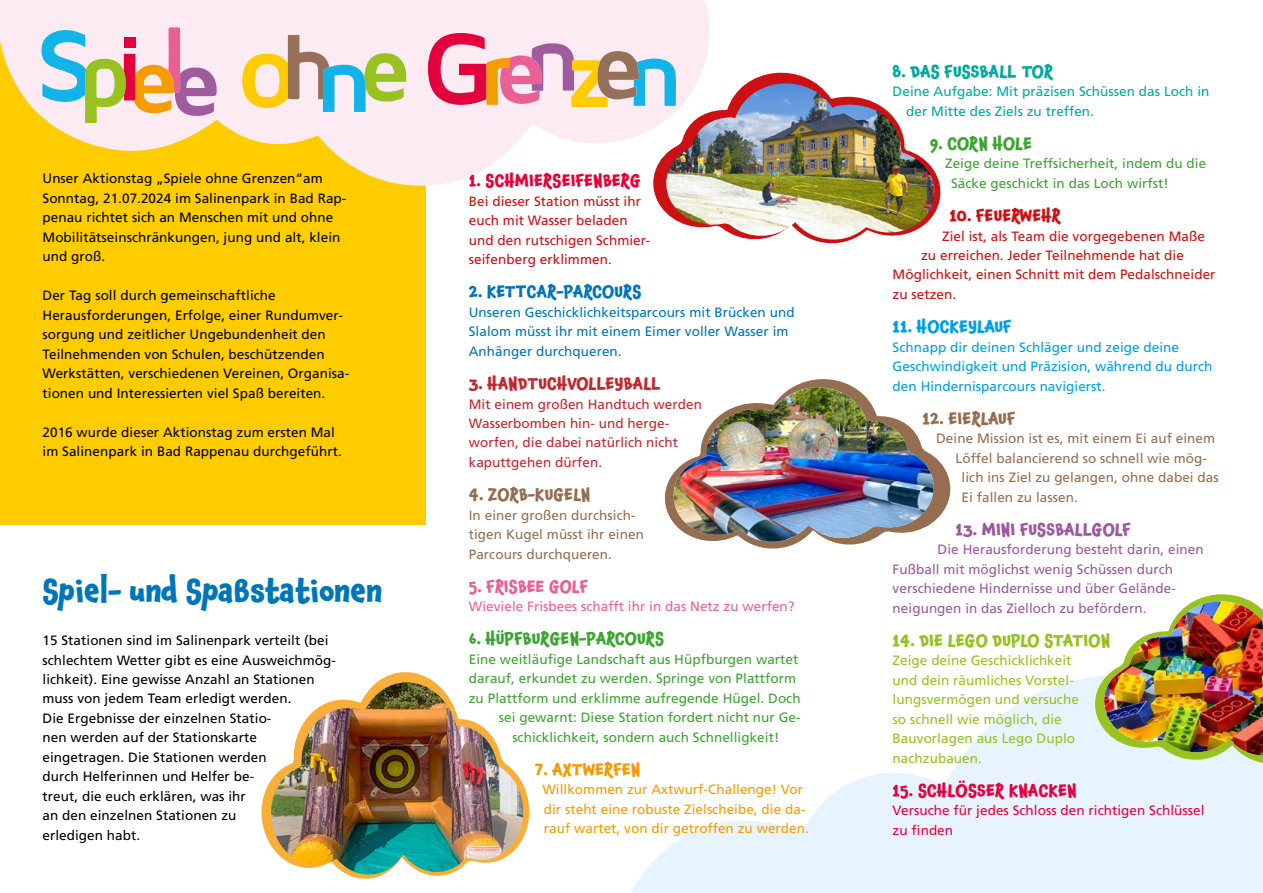
<style>
.page{position:relative;width:1263px;height:893px;background:#fff}
.page>*{position:absolute;margin:0;border:0;box-sizing:border-box;transform-origin:0 0}
.t1{font:700 30px "Chaloops";letter-spacing:.005em;color:#0075b8}
.t2{font:700 16.5px "Chaloops";letter-spacing:.02em;color:#3ca432}
.t3{font:700 16.5px "Chaloops";letter-spacing:.02em;color:#956e51}
.t4{font:700 16.5px "Chaloops";letter-spacing:.01em;color:#95c21e}
.t5{font:700 16.5px "Chaloops";letter-spacing:.02em;color:#c2262e}
.t6{font:700 16.5px "Chaloops";letter-spacing:.02em;color:#e40138}
.t7{font:700 16.5px "Chaloops";letter-spacing:.02em;color:#9d579e}
.t8{font:700 16.5px "Chaloops";letter-spacing:.02em;color:#e4023e}
.t9{font:700 16.5px "Chaloops";letter-spacing:.02em;color:#0075b8}
.t10{font:700 16.5px "Chaloops";letter-spacing:.02em;color:#02a99e}
.t11{font:700 16.5px "Chaloops";letter-spacing:.02em;color:#e76294}
.t12{font:700 16.5px "Chaloops";letter-spacing:.02em;color:#009ee3}
.t13{font:700 16.5px "Chaloops";letter-spacing:.005em;color:#cd1013}
.t14{font:700 16.5px "Chaloops";letter-spacing:.02em;color:#f59b00}
.t15{font:13.5px/19.5px "Frutiger LT Com";letter-spacing:.005em;color:#000}
.t16{font:13.5px/19.5px "Frutiger LT Com";letter-spacing:.005em;color:#3ca432}
.t17{font:13.5px/19.5px "Frutiger LT Com";letter-spacing:.005em;color:#cd1013}
.t18{font:13.5px/19.5px "Frutiger LT Com";letter-spacing:.005em;color:#956e51}
.t19{font:13.5px/19.5px "Frutiger LT Com";letter-spacing:.005em;color:#9d579e}
.t20{font:13.5px/19.5px "Frutiger LT Com";letter-spacing:.005em;color:#95c21e}
.t21{font:13.5px/19.5px "Frutiger LT Com";letter-spacing:.005em;color:#009ee3}
.t22{font:13.5px/19.5px "Frutiger LT Com";letter-spacing:.005em;color:#0075b8}
.t23{font:13.5px/19.5px "Frutiger LT Com";letter-spacing:.005em;color:#f59b00}
.t24{font:13.5px/19.5px "Frutiger LT Com";letter-spacing:.005em;color:#c2262e}
.t25{font:13.5px/19.5px "Frutiger LT Com";letter-spacing:.005em;color:#02a99e}
.t26{font:13.5px/19.5px "Frutiger LT Com";letter-spacing:.005em;color:#e4023e}
.t27{font:13.5px "Frutiger LT Com";letter-spacing:.005em;color:#e76294}
</style>
<div class="page">
<div style="left:0;top:0;width:425px;height:524px;background:#fc0"></div>
<svg style="left:0;top:0;width:710px;height:188px;fill:#fcebf2"></svg>
<svg style="left:648px;top:59px;width:293px;height:185px"></svg>
<svg style="left:631px;top:678px;width:632px;height:215px;fill:#e8f4fd"></svg>
<img style="left:665px;top:83px;width:270px;height:157px">
<svg style="left:242px;top:35px;width:164px;height:77px;background:#d2d2b2"></svg>
<svg style="left:427px;top:32px;width:249px;height:75px;background:#deafb3"></svg>
<svg style="left:41px;top:27px;width:176px;height:96px;background:#d2c5be"></svg>
<div style="left:124px;top:37px;width:11px;height:10px;background:#e4023e"></div>
<svg style="left:261px;top:672px;width:269px;height:207px"></svg>
<img style="left:270px;top:682px;width:255px;height:194px">
<svg style="left:664px;top:461px;width:287px;height:88px"></svg>
<svg style="left:1089px;top:594px;width:174px;height:170px"></svg>
<img style="left:1100px;top:601px;width:163px;height:155px">
<svg style="left:793px;top:379px;width:146px;height:163px"></svg>
<img style="left:667px;top:387px;width:271px;height:155px">
<p class="t15" style="left:43px;top:169px;width:305px">Unser Aktionstag „Spiele ohne Grenzen“am Sonntag, 21.07.2024 im Salinenpark in Bad Rap&shy;penau richtet sich an Menschen mit und ohne Mobilitätseinschränkungen, jung und alt, klein und groß.</p>
<p class="t15" style="left:43px;top:286px;width:308px">Der Tag soll durch gemeinschaftliche Herausforderungen, Erfolge, einer Rundumver&shy;sorgung und zeitlicher Ungebundenheit den Teilnehmenden von Schulen, beschützenden Werkstätten, verschiedenen Vereinen, Organisa&shy;tionen und Interessierten viel Spaß bereiten.</p>
<p class="t15" style="left:43px;top:422px;width:301px">2016 wurde dieser Aktionstag zum ersten Mal im Salinenpark in Bad Rappenau durchgeführt.</p>
<h1 class="t1" style="left:43px;top:566px;width:341px">Spiel- und Spaßstationen</h1>
<p class="t15" style="left:43px;top:630px;width:295px">15 Stationen sind im Salinenpark verteilt (bei schlechtem Wetter gibt es eine Ausweichmög&shy;lichkeit). Eine gewisse Anzahl an Stationen muss von jedem Team erledigt werden.<br>Die Ergebnisse der einzelnen Statio-<br>nen werden auf der Stationskarte eingetragen. Die Stationen werden<br>durch Helferinnen und Helfer be-<br>treut, die euch erklären, was ihr<br>an den einzelnen Stationen zu<br>erledigen habt.</p>
<p class="t6" style="left:469px;top:167px;width:173px">1. SCHMIERSEIFENBERG</p>
<p class="t17" style="left:469px;top:191px;width:183px">Bei dieser Station müsst ihr euch mit Wasser beladen und den rutschigen Schmier&shy;seifenberg erklimmen.</p>
<p class="t9" style="left:469px;top:278px;width:174px">2. KETTCAR-PARCOURS</p>
<p class="t22" style="left:469px;top:302px;width:327px">Unseren Geschicklichkeitsparcours mit Brücken und<br>Slalom müsst ihr mit einem Eimer voller Wasser im<br>Anhänger durchqueren.</p>
<p class="t5" style="left:469px;top:370px;width:194px">3. HANDTUCHVOLLEYBALL</p>
<p class="t24" style="left:469px;top:394px;width:235px">Mit einem großen Handtuch werden<br>Wasserbomben hin- und herge&shy;worfen, die dabei natürlich nicht kaputtgehen dürfen.</p>
<p class="t3" style="left:469px;top:481px;width:123px">4. ZORB-KUGELN</p>
<p class="t18" style="left:469px;top:505px;width:177px">In einer großen durchsich&shy;tigen Kugel müsst ihr einen<br>Parcours durchqueren.</p>
<p class="t11" style="left:469px;top:572px;width:121px">5. FRISBEE GOLF</p>
<p class="t27" style="left:469px;top:598px;width:327px">Wieviele Frisbees schafft ihr in das Netz zu werfen?</p>
<p class="t2" style="left:469px;top:625px;width:197px">6. HÜPFBURGEN-PARCOURS</p>
<p class="t16" style="left:469px;top:649px;width:331px">Eine weitläufige Landschaft aus Hüpfburgen wartet</p>
<p class="t16" style="left:469px;top:668px;width:329px">darauf, erkundet zu werden. Springe von Plattform</p>
<p class="t16" style="left:469px;top:688px;width:333px">zu Plattform und erklimme aufregende Hügel. Doch</p>
<p class="t16" style="left:499px;top:707px;width:303px">sei gewarnt: Diese Station fordert nicht nur Ge-</p>
<p class="t16" style="left:512px;top:727px;width:268px">schicklichkeit, sondern auch Schnelligkeit!</p>
<p class="t14" style="left:535px;top:755px;width:107px">7. AXTWERFEN</p>
<p class="t23" style="left:542px;top:779px;width:268px">Willkommen zur Axtwurf-Challenge! Vor dir steht eine robuste Zielscheibe, die da&shy;rauf wartet, von dir getroffen zu werden.</p>
<p class="t10" style="left:893px;top:58px;width:162px">8. DAS FUSSBALL TOR</p>
<p class="t25" style="left:906px;top:82px;width:305px;text-indent:-14px">Deine Aufgabe: Mit präzisen Schüssen das Loch in der Mitte des Ziels zu treffen.</p>
<p class="t2" style="left:930px;top:130px;width:103px">9. CORN HOLE</p>
<p class="t16" style="left:951px;top:154px;width:257px;text-indent:-6px">Zeige deine Treffsicherheit, indem du die<br>Säcke geschickt in das Loch wirfst!</p>
<p class="t13" style="left:950px;top:202px;width:113px">10. FEUERWEHR</p>
<p class="t17" style="left:942px;top:226px;width:264px">Ziel ist, als Team die vorgegebenen Maße</p>
<p class="t17" style="left:921px;top:245px;width:264px">zu erreichen. Jeder Teilnehmende hat die</p>
<p class="t17" style="left:893px;top:265px;width:324px">Möglichkeit, einen Schnitt mit dem Pedalschneider</p>
<p class="t17" style="left:893px;top:284px;width:65px">zu setzen.</p>
<p class="t12" style="left:893px;top:313px;width:120px">11. HOCKEYLAUF</p>
<p class="t21" style="left:893px;top:337px;width:321px">Schnapp dir deinen Schläger und zeige deine<br>Geschwindigkeit und Präzision, während du durch den Hindernisparcours navigierst.</p>
<p class="t3" style="left:923px;top:404px;width:94px">12. EIERLAUF</p>
<p class="t18" style="left:936px;top:428px;width:281px">Deine Mission ist es, mit einem Ei auf einem</p>
<p class="t18" style="left:956px;top:448px;width:253px">Löffel balancierend so schnell wie mög-</p>
<p class="t18" style="left:962px;top:467px;width:259px">lich ins Ziel zu gelangen, ohne dabei das</p>
<p class="t18" style="left:962px;top:487px;width:118px">Ei fallen zu lassen.</p>
<p class="t7" style="left:956px;top:515px;width:177px">13. MINI FUSSBALLGOLF</p>
<p class="t19" style="left:893px;top:539px;width:312px;text-indent:45px">Die Herausforderung besteht darin, einen Fußball mit möglichst wenig Schüssen durch verschiedene Hindernisse und über Gelände&shy;neigungen in das Zielloch zu befördern.</p>
<p class="t4" style="left:893px;top:626px;width:219px">14. DIE LEGO DUPLO STATION</p>
<p class="t20" style="left:893px;top:650px;width:188px">Zeige deine Geschicklichkeit und dein räumliches Vorstel&shy;lungsvermögen und versuche so schnell wie möglich, die<br>Bauvorlagen aus Lego Duplo nachzubauen.</p>
<p class="t8" style="left:893px;top:776px;width:186px">15. SCHLÖSSER KNACKEN</p>
<p class="t26" style="left:893px;top:800px;width:313px">Versuche für jedes Schloss den richtigen Schlüssel zu finden</p>
</div>
